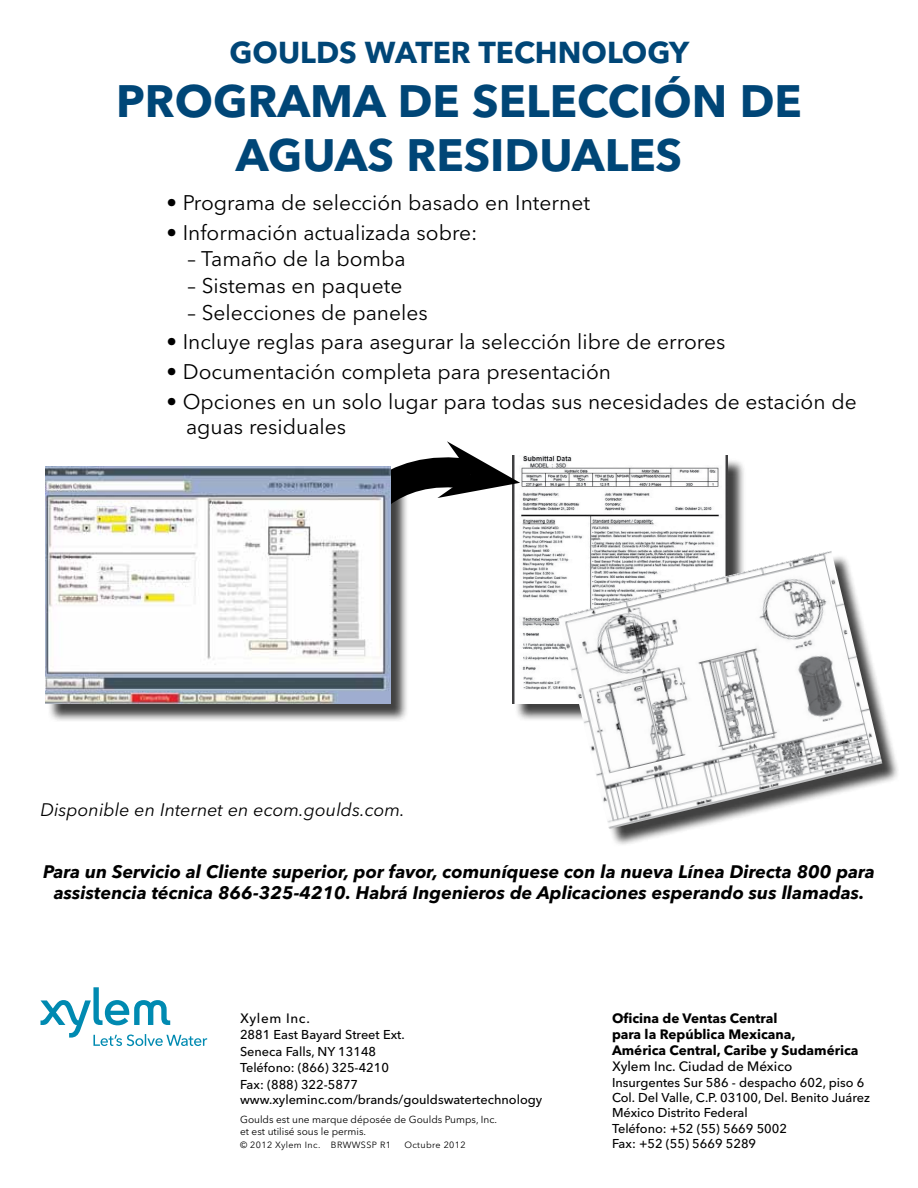
<style>
.page{position:relative;width:918px;height:1188px;background:#fff}
.page>*{position:absolute;margin:0;border:0;box-sizing:border-box;transform-origin:0 0}
.t1{font:700 45px/54px "Avenir Next LT Pro";color:#004677}
.t2{font:700 30px "Avenir Next LT Pro";color:#004677}
.t3{font:21px/25.2px "Avenir Next LT Pro";color:#000}
.t4{font:italic 700 18px/21.6px "Avenir Next LT Pro";color:#000;text-align:center}
.t5{font:italic 18px "Avenir Next LT Pro";color:#000}
.t6{font:700 13.5px/16.2px "Avenir Next LT Pro";color:#000}
.t7{font:500 13.5px "Avenir Next LT Pro";color:#000}
.t8{font:500 13.5px "Avenir Next LT Pro";letter-spacing:.05em;color:#000}
.t9{font:500 12.75px/15.3px "Avenir Next LT Pro";color:#000}
.t10{font:10.2px/12.1px "Avenir Next LT Pro";color:#000}
.t11{font:9px "Avenir Next LT Pro";letter-spacing:.04em;color:#000}
</style>
<div class="page">
<div style="left:514px;top:458px;width:233px;height:263px;background:#000;opacity:.75"></div>
<img style="left:512px;top:456px;width:216px;height:247px">
<div style="left:561px;top:554px;width:339px;height:293px;background:#000;opacity:.75"></div>
<img style="left:558px;top:551px;width:324px;height:278px">
<svg style="left:324px;top:441px;width:196px;height:111px"></svg>
<div style="left:47px;top:469px;width:362px;height:253px;background:#000;opacity:.75"></div>
<img style="left:45px;top:467px;width:346px;height:237px">
<svg style="left:41px;top:987px;width:166px;height:59px"></svg>
<h2 class="t2" style="left:230px;top:34px;width:461px">Goulds Water Techn ology</h2>
<h1 class="t1" style="left:236px;top:74px;width:568px;text-indent:-120px">Programa de Selección de<br>Aguas</h1>
<h1 class="t1" style="left:407px;top:128px;width:163px">Residual</h1>
<h1 class="t1" style="left:628px;top:128px;width:50px">es</h1>
<p class="t3" style="left:166px;top:190px;width:425px">• Programa de selección basado en Internet</p>
<p class="t3" style="left:166px;top:220px;width:313px">• Información actualizada sobre:</p>
<p class="t3" style="left:188px;top:246px;width:220px">– Tamaño de la bomba</p>
<p class="t3" style="left:188px;top:273px;width:216px">– Sistemas en paquete</p>
<p class="t3" style="left:188px;top:300px;width:242px">– Selecciones de paneles</p>
<p class="t3" style="left:166px;top:329px;width:560px">• Incluye reglas para asegurar la selección libre de errores</p>
<p class="t3" style="left:166px;top:359px;width:446px">• Documentación completa para presentación</p>
<p class="t3" style="left:186px;top:389px;width:672px;text-indent:-20px">• Opciones en un solo lugar para todas sus necesidades de estación de aguas residuales</p>
<p class="t5" style="left:40px;top:799px;width:366px">Disponible en Internet en ecom.goulds.com.</p>
<p class="t4" style="left:43px;top:860px;width:833px">Para un Servicio al Cliente superior, por favor, comuníquese con la nueva Línea Directa 800 para assistencia técnica 866-325-4210. Habrá Ingenieros de Aplicaciones esperando sus llamadas.</p>
<p class="t8" style="left:240px;top:1010px;width:71px">Xylem Inc.</p>
<p class="t9" style="left:240px;top:1027px;width:166px;line-height:16.5px">2881 East Bayard Street Ext.<br>Seneca Falls, NY 13148<br>Teléfono: (866) 325-4210<br>Fax: (888) 322-5877</p>
<p class="t9" style="left:240px;top:1092px;width:304px">www.xyleminc.com/brands/gouldswatertechnology</p>
<p class="t10" style="left:240px;top:1113px;width:258px">Goulds est une marque déposée de Goulds Pumps, Inc. et est utilisé sous le permis.</p>
<p class="t11" style="left:240px;top:1140px;width:152px">© 2012 Xylem Inc. BRWWSSP R1</p>
<p class="t11" style="left:404px;top:1140px;width:63px">Octubre 2012</p>
<p class="t6" style="left:612px;top:1010px;width:248px">Oficina de Ventas Central<br>para la República Mexicana,<br>América Central, Caribe y Sudamérica</p>
<p class="t7" style="left:612px;top:1059px;width:182px">Xylem Inc. Ciudad de México</p>
<p class="t9" style="left:612px;top:1075px;width:260px">Insurgentes Sur 586 - despacho 602, piso 6<br>Col. Del Valle, C.P. 03100, Del. Benito Juárez<br>México Distrito Federal<br>Teléfono: +52 (55) 5669 5002<br>Fax: +52 (55) 5669 5289</p>
</div>
